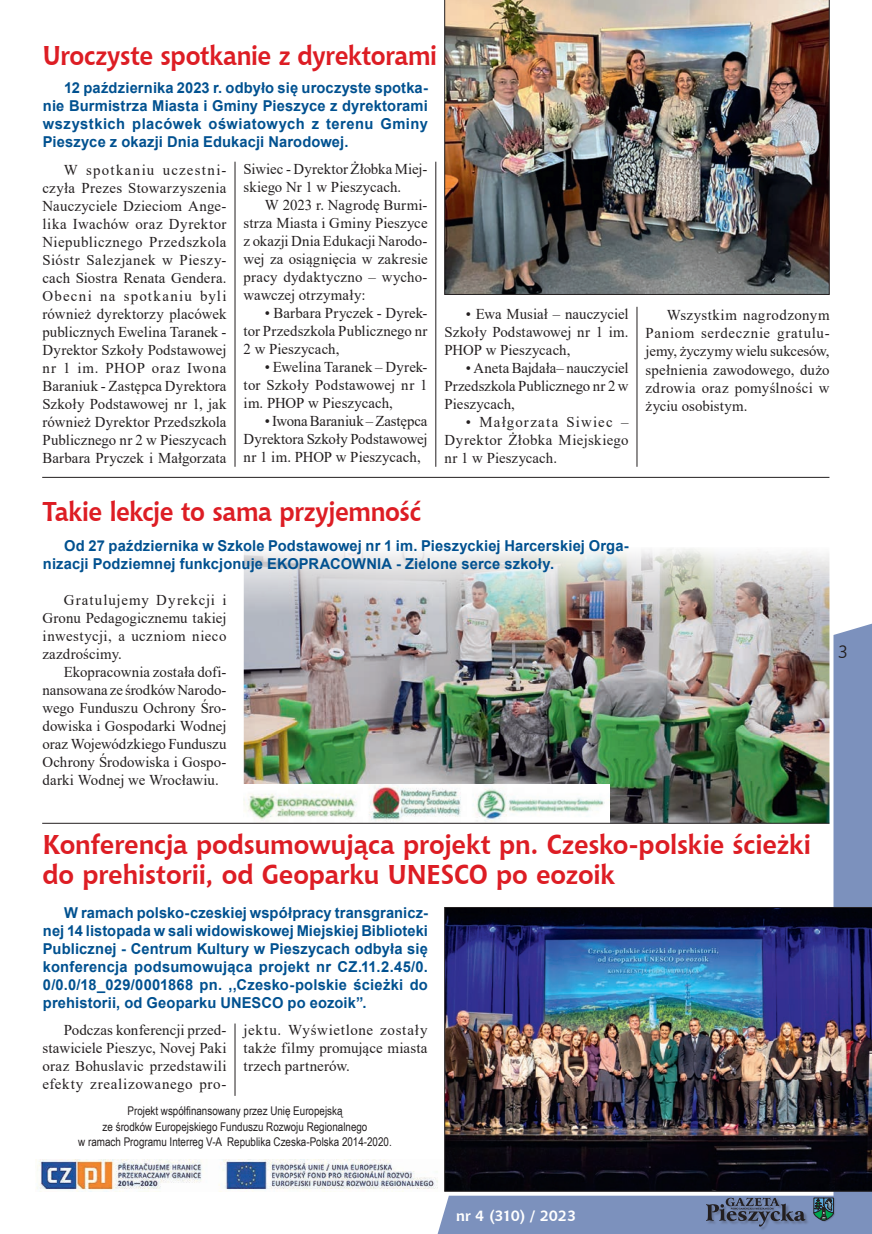
<style>
.page{position:relative;width:872px;height:1234px;background:#fff}
.page>*{position:absolute;margin:0;border:0;box-sizing:border-box;transform-origin:0 0}
.t1{font:700 27px/30px "Chianti BT";letter-spacing:-.01em;color:#dd1d24}
.t2{font:700 27px "Chianti BT";letter-spacing:-.01em;color:#dd1d24;scale:.93 1}
.t3{font:18px "Chianti BT";color:#231f20}
.t4{font:15px/18px "Times New Roman";letter-spacing:.01em;color:#231f20;text-align:justify}
.t5{font:700 15px/18px "Arial";letter-spacing:.01em;color:#015190;text-align:justify}
.t6{font:700 15px "Chianti BT";letter-spacing:-.01em;color:#fff}
.t7{font:12px/15.5px "Arial Narrow";color:#231f20;text-align:center}
</style>
<div class="page">
<svg style="left:434px;top:619px;width:438px;height:614px"></svg>
<img style="left:244px;top:548px;width:585px;height:274px">
<img style="left:36px;top:1159px;width:408px;height:32px">
<hr style="left:42px;top:477px;width:787px;height:1px;background:#231f20">
<hr style="left:235px;top:162px;width:1px;height:304px;background:#231f20">
<hr style="left:235px;top:1023px;width:1px;height:72px;background:#231f20">
<hr style="left:636px;top:307px;width:1px;height:159px;background:#231f20">
<hr style="left:435px;top:162px;width:1px;height:304px;background:#231f20">
<img style="left:444px;top:0;width:385px;height:295px">
<img style="left:444px;top:906px;width:428px;height:285px">
<img style="left:244px;top:784px;width:366px;height:38px">
<hr style="left:42px;top:822px;width:787px;height:1px;background:#231f20">
<h1 class="t2" style="left:43px;top:36px;width:426px">Uroczyste spotkanie z dyrektorami</h1>
<p class="t5" style="left:43px;top:79px;width:386px;text-indent:21px">12 października 2023 r. odbyło się uroczyste spotka&shy;nie Burmistrza Miasta i Gminy Pieszyce z dyrektorami wszystkich placówek oświatowych z terenu Gminy Pieszyce z okazji Dnia Edukacji Narodowej.</p>
<p class="t4" style="left:43px;top:160px;width:185px;text-indent:21px">W spotkaniu uczestni&shy;czyła Prezes Stowarzyszenia Nauczyciele Dzieciom Ange&shy;lika Iwachów oraz Dyrektor Niepublicznego Przedszkola Sióstr Salezjanek w Pieszy&shy;cach Siostra Renata Gendera.<br>Obecni na spotkaniu byli również dyrektorzy placówek publicznych Ewelina Taranek - Dyrektor Szkoły Podstawowej nr 1 im. PHOP oraz Iwona Baraniuk - Zastępca Dyrektora Szkoły Podstawowej nr 1, jak również Dyrektor Przedszkola Publicznego nr 2 w Pieszycach Barbara Pryczek i Małgorzata</p>
<p class="t4" style="left:243px;top:159px;width:185px">Siwiec - Dyrektor Żłobka Miej&shy;skiego Nr 1 w Pieszycach.</p>
<p class="t4" style="left:243px;top:195px;width:185px;text-indent:21px">W 2023 r. Nagrodę Burmi&shy;strza Miasta i Gminy Pieszyce z okazji Dnia Edukacji Narodo&shy;wej za osiągnięcia w zakresie pracy dydaktyczno – wycho&shy;wawczej otrzymały:</p>
<p class="t4" style="left:243px;top:303px;width:185px;text-indent:21px">• Barbara Pryczek - Dyrek&shy;tor Przedszkola Publicznego nr 2 w Pieszycach,</p>
<p class="t4" style="left:243px;top:357px;width:185px;text-indent:21px">• Ewelina Taranek – Dyrek&shy;tor Szkoły Podstawowej nr 1 im. PHOP w Pieszycach,</p>
<p class="t4" style="left:243px;top:411px;width:185px;text-indent:21px">• Iwona Baraniuk – Zastępca Dyrektora Szkoły Podstawowej nr 1 im. PHOP w Pieszycach,</p>
<h1 class="t2" style="left:43px;top:492px;width:409px">Takie lekcje to sama przyjemność</h1>
<p class="t4" style="left:444px;top:304px;width:185px;text-indent:21px">• Ewa Musiał – nauczyciel Szkoły Podstawowej nr 1 im.<br>PHOP w Pieszycach,</p>
<p class="t4" style="left:444px;top:358px;width:185px;text-indent:21px">• Aneta Bajdała– nauczyciel Przedszkola Publicznego nr 2 w Pieszycach,</p>
<p class="t4" style="left:444px;top:412px;width:185px;text-indent:21px">• Małgorzata Siwiec – Dyrektor Żłobka Miejskiego nr 1 w Pieszycach.</p>
<p class="t5" style="left:43px;top:536px;width:587px;text-indent:21px">Od 27 października w Szkole Podstawowej nr 1 im. Pieszyckiej Harcerskiej Orga&shy;nizacji Podziemnej funkcjonuje EKOPRACOWNIA - Zielone serce szkoły.</p>
<p class="t4" style="left:43px;top:590px;width:185px;text-indent:21px">Gratulujemy Dyrekcji i Gronu Pedagogicznemu takiej inwestycji, a uczniom nieco zazdrościmy.</p>
<p class="t4" style="left:43px;top:662px;width:185px;text-indent:21px">Ekopracownia została dofi&shy;nansowana ze środków Narodo&shy;wego Funduszu Ochrony Śro&shy;dowiska i Gospodarki Wodnej oraz Wojewódzkiego Funduszu Ochrony Środowiska i Gospo&shy;darki Wodnej we Wrocławiu.</p>
<p class="t4" style="left:645px;top:306px;width:185px;text-indent:21px">Wszystkim nagrodzonym Paniom serdecznie gratulu&shy;jemy, życzymy wielu sukcesów, spełnienia zawodowego, dużo zdrowia oraz pomyślności w życiu osobistym.</p>
<p class="t3" style="left:838px;top:639px;width:12px">3</p>
<h1 class="t1" style="left:43px;top:827px;width:770px">Konferencja podsumowująca projekt pn. Czesko-polskie ścieżki do prehistorii, od Geoparku UNESCO po eozoik</h1>
<p class="t5" style="left:43px;top:903px;width:386px;text-indent:21px">W ramach polsko-czeskiej współpracy transgranicz&shy;nej 14 listopada w sali widowiskowej Miejskiej Biblioteki Publicznej - Centrum Kultury w Pieszycach odbyła się konferencja podsumowująca projekt nr CZ.11.2.45/0.<br>0/0.0/18_029/0001868 pn. ,,Czesko-polskie ścieżki do prehistorii, od Geoparku UNESCO po eozoik”.</p>
<p class="t4" style="left:43px;top:1020px;width:185px;text-indent:21px">Podczas konferencji przed&shy;stawiciele Pieszyc, Novej Paki oraz Bohuslavic przedstawili efekty zrealizowanego pro-</p>
<p class="t4" style="left:243px;top:1019px;width:185px">jektu. Wyświetlone zostały także filmy promujące miasta trzech partnerów.</p>
<p class="t7" style="left:78px;top:1102px;width:315px">Projekt współfinansowany przez Unię Europejską<br>ze środków Europejskiego Funduszu Rozwoju Regionalnego<br>w ramach Programu Interreg V-A Republika Czeska-Polska 2014-2020.</p>
<p class="t6" style="left:456px;top:1204px;width:122px">nr 4 (310) / 2023</p>
</div>
